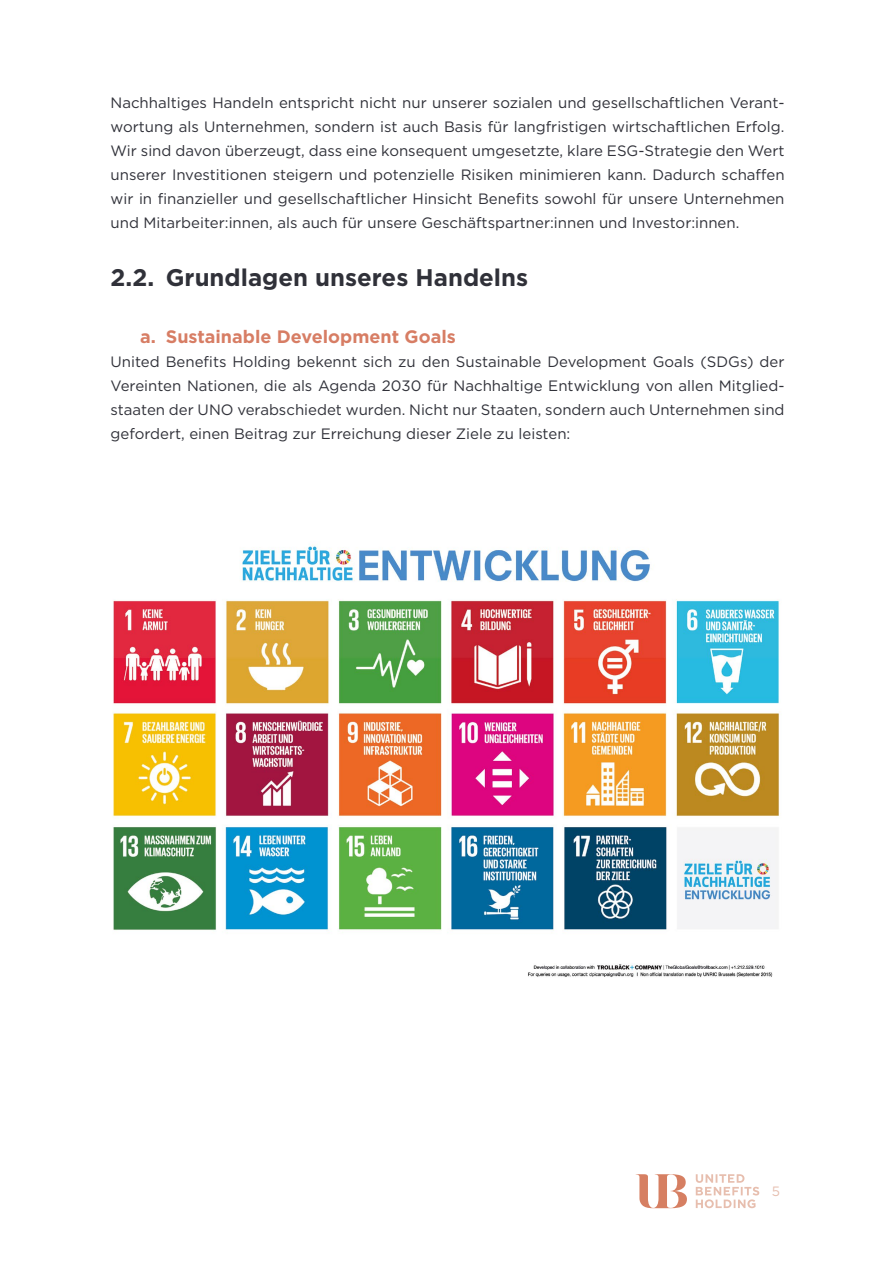
<style>
.page{position:relative;width:893px;height:1263px;background:#fff}
.page>*{position:absolute;margin:0;border:0;box-sizing:border-box;transform-origin:0 0}
.t1{font:700 24px "Gotham";color:#303139}
.t2{font:700 18px "Gotham";color:#d77d64}
.t3{font:15px/24px "Gotham";color:#303139;text-align:justify}
.t4{font:13.5px "Gotham";color:#e6beaf}
</style>
<div class="page">
<svg style="left:696px;top:1174px;width:63px;height:34px"></svg>
<svg style="left:636px;top:1174px;width:51px;height:34px"></svg>
<img style="left:113px;top:544px;width:667px;height:433px">
<p class="t3" style="left:111px;top:90px;width:675px">Nachhaltiges Handeln entspricht nicht nur unserer sozialen und gesellschaftlichen Verant&shy;wortung als Unternehmen, sondern ist auch Basis für langfristigen wirtschaftlichen Erfolg.<br>Wir sind davon überzeugt, dass eine konsequent umgesetzte, klare ESG-Strategie den Wert unserer Investitionen steigern und potenzielle Risiken minimieren kann. Dadurch schaffen wir in finanzieller und gesellschaftlicher Hinsicht Benefits sowohl für unsere Unternehmen und Mitarbeiter:innen, als auch für unsere Geschäftspartner:innen und Investor:innen.</p>
<h1 class="t1" style="left:111px;top:261px;width:419px">2.2. Grundlagen unseres Handelns</h1>
<p class="t2" style="left:140px;top:325px;width:317px">a. Sustainable Development Goals</p>
<p class="t3" style="left:111px;top:350px;width:675px">United Benefits Holding bekennt sich zu den Sustainable Development Goals (SDGs) der Vereinten Nationen, die als Agenda 2030 für Nachhaltige Entwicklung von allen Mitglied&shy;staaten der UNO verabschiedet wurden. Nicht nur Staaten, sondern auch Unternehmen sind gefordert, einen Beitrag zur Erreichung dieser Ziele zu leisten:</p>
<p class="t4" style="left:772px;top:1182px;width:10px">5</p>
</div>
